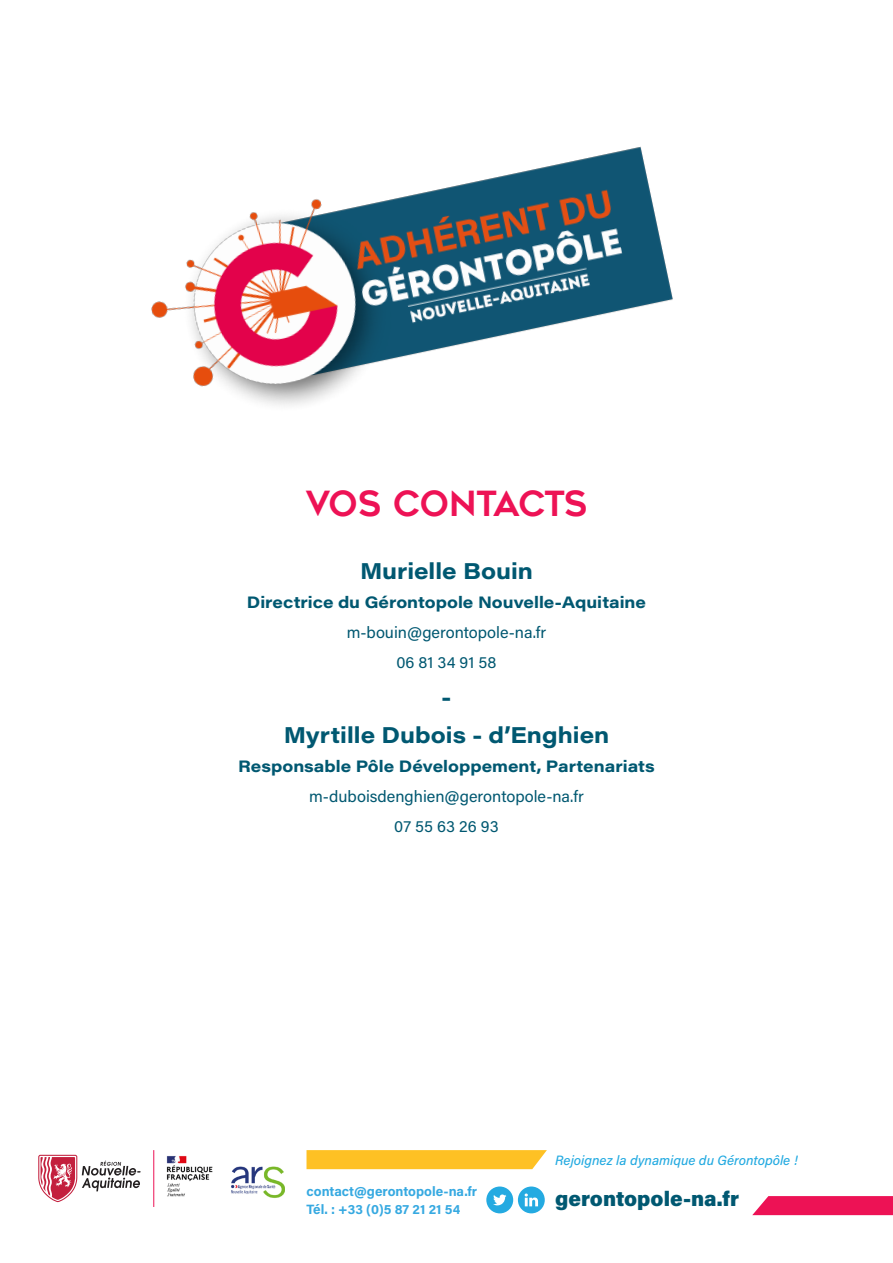
<style>
.page{position:relative;width:893px;height:1263px;background:#fff}
.page>*{position:absolute;margin:0;border:0;box-sizing:border-box;transform-origin:0 0}
.t1{font:34.5px "Geometos";letter-spacing:-.03em;color:#ed1255}
.t2{font:22.5px "Acumin Variable Concept";color:#005871}
.t3{font:900 21px "Acumin Pro";color:#005871}
.t4{font:16.35px "Acumin Variable Concept";color:#005871}
.t5{font:16.35px "Acumin Pro";color:#005871}
.t6{font:700 13.5px "Acumin Pro";color:#36a9e1}
.t7{font:italic 500 13.5px "Acumin Pro";color:#24aae1}
</style>
<div class="page">
<svg style="left:38px;top:1155px;width:103px;height:47px"></svg>
<hr style="left:154px;top:1150px;width:1px;height:57px;background:#ed1255">
<svg style="left:306px;top:1150px;width:241px;height:19px;background:#fec32c"></svg>
<svg style="left:752px;top:1196px;width:141px;height:19px;background:#ee215f"></svg>
<svg style="left:486px;top:1186px;width:59px;height:27px"></svg>
<img style="left:166px;top:1156px;width:119px;height:42px">
<img style="left:151px;top:146px;width:522px;height:260px">
<p class="t1" style="left:306px;top:484px;width:283px">VOS CONTACTS</p>
<p class="t2" style="left:360px;top:555px;width:174px">Murielle Bouin</p>
<p class="t4" style="left:247px;top:591px;width:401px">Directrice du Gérontopole Nouvelle-Aquitaine</p>
<p class="t5" style="left:347px;top:621px;width:201px">m-bouin@gerontopole-na.fr</p>
<p class="t5" style="left:396px;top:651px;width:102px">06 81 34 91 58</p>
<p class="t2" style="left:442px;top:682px;width:11px">-</p>
<p class="t2" style="left:284px;top:719px;width:327px">Myrtille Dubois - d’Enghien</p>
<p class="t4" style="left:238px;top:755px;width:418px">Responsable Pôle Développement, Partenariats</p>
<p class="t5" style="left:309px;top:785px;width:276px">m-duboisdenghien@gerontopole-na.fr</p>
<p class="t5" style="left:394px;top:815px;width:106px">07 55 63 26 93</p>
<p class="t6" style="left:306px;top:1182px;width:172px">contact@gerontopole-na.fr</p>
<p class="t6" style="left:306px;top:1200px;width:155px">Tél. : +33 (0)5 87 21 21 54</p>
<p class="t7" style="left:555px;top:1151px;width:244px">Rejoignez la dynamique du Gérontopôle !</p>
<p class="t3" style="left:555px;top:1184px;width:186px">gerontopole-na.fr</p>
</div>
